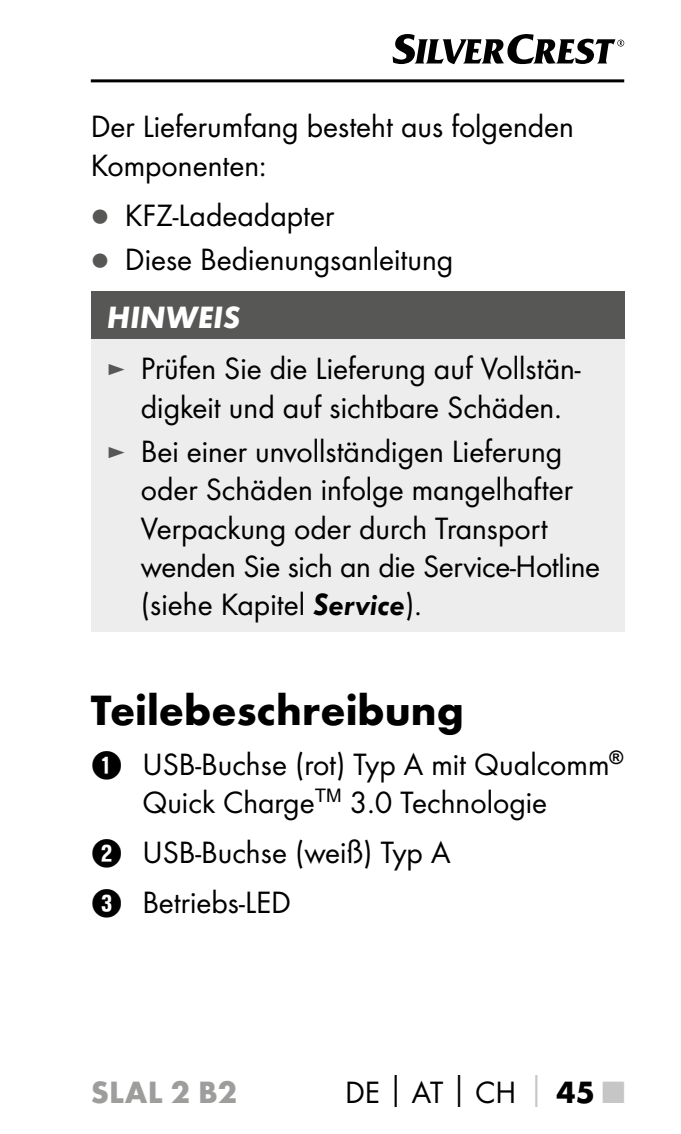
<style>
.page{position:relative;width:681px;height:1134px;background:#fff}
.page>*{position:absolute;margin:0;border:0;box-sizing:border-box;transform-origin:0 0}
.t1{font:700 44px "Futura";color:#000}
.t2{font:32px/38.4px "Futura Boo";color:#000}
.t3{font:700 32px "Futura";color:#9d9d9c}
.t4{font:italic 700 32px "Futura";color:#fff}
.s1{font-size:28px;color:#575756}
.s2{font-family:"Futura Dem Obl"}
.s3{font-family:"Hako PI Nummern"}
.s4{font-family:"Futura";font-weight:700}
.s5{font-family:"Futura";font-weight:700;color:#c6c6c6}
</style>
<div class="page">
<hr style="left:91px;top:79px;width:533px;height:3px;background:#000">
<svg style="left:392px;top:34px;width:232px;height:30px"></svg>
<div style="left:91px;top:291px;width:533px;height:48px;background:#575756"></div>
<div style="left:91px;top:339px;width:533px;height:292px;background:#ededed"></div>
<p class="t2" style="left:91px;top:107px;width:484px">Der Lieferumfang besteht aus folgenden<br>Komponenten:</p>
<p class="t2" style="left:91px;top:193px;width:364px;line-height:44px"><span class="s1">▯</span> KFZ-Ladeadapter<br><span class="s1">▯</span> Diese Bedienungsanleitung</p>
<p class="t4" style="left:107px;top:297px;width:135px">HINWEIS</p>
<p class="t2" style="left:107px;top:349px;width:475px;text-align:center"><span class="s1">►</span> Prüfen Sie die Lieferung auf Vollstän&shy;digkeit und auf sichtbare Schäden.</p>
<p class="t2" style="left:141px;top:432px;width:460px;text-indent:-34px"><span class="s1">►</span> Bei einer unvollständigen Lieferung oder Schäden infolge mangelhafter Verpackung oder durch Transport wenden Sie sich an die Service-Hotline (siehe Kapitel <span class="s2">Service</span>).</p>
<h1 class="t1" style="left:91px;top:683px;width:374px">Teilebeschreibung</h1>
<p class="t2" style="left:142px;top:744px;width:482px;text-indent:-52px"><span class="s3">1</span> USB-Buchse (rot) Typ A mit Qualcomm<sup>®<br></sup>Quick Charge<sup>TM</sup> 3.0 Technologie</p>
<p class="t2" style="left:91px;top:827px;width:361px;line-height:49.6px"><span class="s3">2</span> USB-Buchse (weiß) Typ A<br><span class="s3">3</span> Betriebs-LED</p>
<p class="t3" style="left:91px;top:1072px;width:148px">SLAL 2 B2</p>
<p class="t2" style="left:345px;top:1072px;width:280px">DE<span class="s4">│</span>AT<span class="s4">│</span>CH<span class="s5">│</span><span class="s4">45</span> <span class="s5">■</span></p>
</div>
